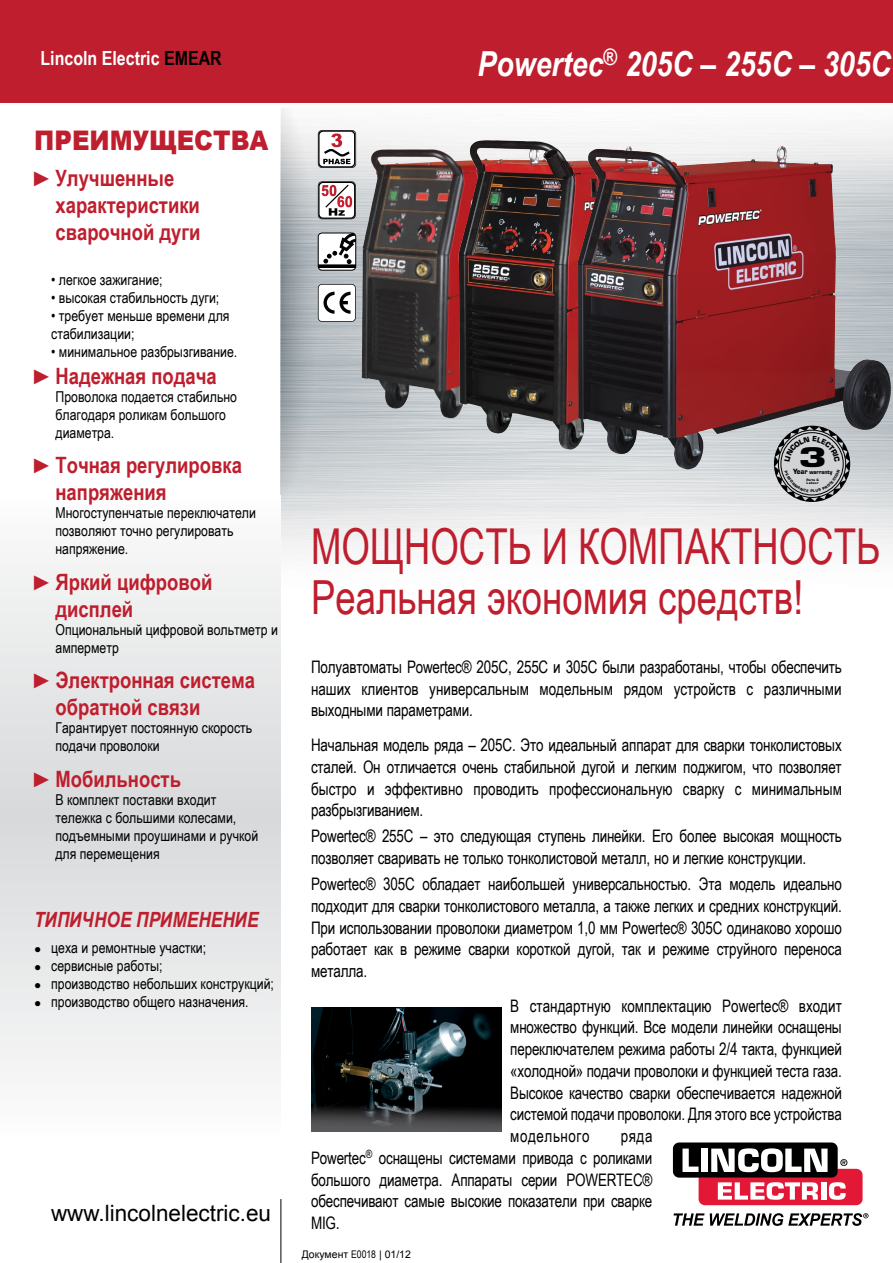
<style>
.page{position:relative;width:893px;height:1263px;background:#fff}
.page>*{position:absolute;margin:0;border:0;box-sizing:border-box;transform-origin:0 0}
.t1{font:49.5px "Arial Narrow";color:#be1e2d;scale:.9 1}
.t2{font:46.95px "Arial Narrow";color:#be1e2d;scale:.95 1}
.t3{font:italic 700 34.5px "Arial Narrow";color:#fff}
.t4{font:900 27px "Arial";color:#be1e2d;scale:.9 1}
.t5{font:700 26.25px "Eurostile";color:#000;scale:1.5 1}
.t6{font:700 22.5px/27px "Arial Narrow";color:#be1e2d}
.t7{font:22.5px "Arial";color:#000}
.t8{font:italic 700 21px "Arial Narrow";color:#be1e2d}
.t9{font:700 19.5px "Arial Narrow";color:#fff}
.t10{font:17.25px/21.8px "Arial Narrow";letter-spacing:-.01em;color:#000;text-align:justify;scale:.95 1}
.t11{font:15px/18px "Arial Narrow";color:#000}
.t12{font:10.5px "Arial";color:#000}
.t13{font:700 5.4px "Eurostile";color:#000;scale:.9 1}
.t14{font:700 3.15px/3.4px "Eurostile";letter-spacing:.07em;color:#000}
.s1{color:#000}
.s2{font-size:21px}
.s3{font-weight:700;font-size:12px}
.s4{font-size:7.05px}
.s5{font-size:18px}
.s6{font-family:"Arial Narrow"}
</style>
<div class="page">
<img style="left:281px;top:108px;width:612px;height:446px">
<svg style="left:282px;top:108px;width:95px;height:395px;background:#c0c5c9"></svg>
<div style="left:0;top:0;width:893px;height:102px;background:#be1e2d"></div>
<svg style="left:0;top:557px;width:281px;height:520px"></svg>
<hr style="left:281px;top:1199px;width:1px;height:64px;background:#000">
<svg style="left:318px;top:130px;width:38px;height:38px"></svg>
<svg style="left:318px;top:181px;width:38px;height:38px"></svg>
<svg style="left:318px;top:284px;width:38px;height:38px"></svg>
<img style="left:362px;top:149px;width:96px;height:272px">
<img style="left:458px;top:140px;width:260px;height:310px">
<img style="left:578px;top:149px;width:314px;height:320px">
<svg style="left:318px;top:233px;width:38px;height:37px"></svg>
<div style="left:318px;top:265px;width:38px;height:3px;border:1px solid #000"></div>
<svg style="left:324px;top:233px;width:32px;height:31px"></svg>
<div style="left:318px;top:233px;width:38px;height:38px;border:1px solid #000;border-radius:4px"></div>
<img style="left:311px;top:1008px;width:191px;height:123px">
<svg style="left:673px;top:1213px;width:195px;height:13px"></svg>
<div style="left:673px;top:1142px;width:165px;height:35px;background:#000;border-radius:6px"></div>
<svg style="left:682px;top:1148px;width:181px;height:57px"></svg>
<svg style="left:775px;top:426px;width:74px;height:75px;background:#abadae"></svg>
<p class="t9" style="left:41px;top:44px;width:183px">Lincoln Electric <span class="s1">EMEAR</span></p>
<h3 class="t3" style="left:478px;top:38px;width:415px">Powertec<sup>®</sup> 205C – 255C – 305C</h3>
<h3 class="t4" style="left:34px;top:121px;width:262px">ПРЕИМУЩЕСТВА</h3>
<h3 class="t6" style="left:55px;top:163px;width:146px;text-indent:-21px"><span class="s2">►</span>Улучшенные характеристики сварочной дуги</h3>
<p class="t11" style="left:51px;top:270px;width:113px">• легкое зажигание;</p>
<p class="t11" style="left:51px;top:288px;width:170px">• высокая стабильность дуги;</p>
<p class="t11" style="left:51px;top:306px;width:180px">• требует меньше времени для стабилизации;</p>
<p class="t11" style="left:51px;top:342px;width:188px">• минимальное разбрызгивание.</p>
<h3 class="t6" style="left:34px;top:361px;width:184px"><span class="s2">►</span>Надежная подача</h3>
<p class="t11" style="left:55px;top:387px;width:183px">Проволока подается стабильно благодаря роликам большого диаметра.</p>
<h3 class="t6" style="left:55px;top:451px;width:188px;text-indent:-21px"><span class="s2">►</span>Точная регулировка напряжения</h3>
<p class="t11" style="left:55px;top:503px;width:202px">Многоступенчатые переключатели позволяют точно регулировать напряжение.</p>
<h3 class="t6" style="left:55px;top:567px;width:158px;text-indent:-21px"><span class="s2">►</span>Яркий цифровой дисплей</h3>
<p class="t11" style="left:55px;top:620px;width:224px">Опциональный цифровой вольтметр и амперметр</p>
<h3 class="t6" style="left:55px;top:666px;width:201px;text-indent:-21px"><span class="s2">►</span>Электронная система обратной связи</h3>
<p class="t11" style="left:55px;top:718px;width:198px">Гарантирует постоянную скорость подачи проволоки</p>
<h3 class="t6" style="left:34px;top:764px;width:148px"><span class="s2">►</span> Мобильность</h3>
<p class="t11" style="left:55px;top:790px;width:204px">В комплект поставки входит тележка с большими колесами, подъемными проушинами и ручкой для перемещения</p>
<p class="t8" style="left:34px;top:903px;width:226px">Типичное применение</p>
<p class="t11" style="left:34px;top:938px;width:174px"><span class="s3">●</span> цеха и ремонтные участки;</p>
<p class="t11" style="left:34px;top:956px;width:130px"><span class="s3">●</span> сервисные работы;</p>
<p class="t11" style="left:34px;top:974px;width:241px"><span class="s3">●</span> производство небольших конструкций;</p>
<p class="t11" style="left:34px;top:992px;width:216px"><span class="s3">●</span> производство общего назначения.</p>
<h3 class="t7" style="left:51px;top:1198px;width:222px">www.lincolnelectric.eu</h3>
<h3 class="t5" style="left:798px;top:441px;width:20px">3</h3>
<p class="t13" style="left:793px;top:468px;width:45px"><span class="s4">Year</span> warranty</p>
<p class="t14" style="left:806px;top:478px;width:14px">Parts &amp;<br>Labour</p>
<h1 class="t1" style="left:311px;top:510px;width:352px">мощность и компа</h1>
<h1 class="t1" style="left:709px;top:510px;width:192px">ктность</h1>
<h2 class="t2" style="left:311px;top:563px;width:520px">Реальная экономия средств!</h2>
<p class="t10" style="left:311px;top:655px;width:560px">Полуавтоматы Powertec® 205C, 255C и 305C были разработаны, чтобы обеспечить наших клиентов универсальным модельным рядом устройств с различными выходными параметрами.</p>
<p class="t10" style="left:311px;top:733px;width:560px">Начальная модель ряда – 205С. Это идеальный аппарат для сварки тонколистовых сталей. Он отличается очень стабильной дугой и легким поджигом, что позволяет быстро и эффективно проводить профессиональную сварку с минимальным разбрызгиванием.</p>
<p class="t10" style="left:311px;top:825px;width:560px">Powertec® 255C – это следующая ступень линейки. Его более высокая мощность позволяет сваривать не только тонколистовой металл, но и легкие конструкции.</p>
<p class="t10" style="left:311px;top:872px;width:560px">Powertec® 305C обладает наибольшей универсальностью. Эта модель идеально подходит для сварки тонколистового металла, а также легких и средних конструкций.<br>При использовании проволоки диаметром 1,0 мм Powertec® 305C одинаково хорошо работает как в режиме сварки короткой дугой, так и режиме струйного переноса металла.</p>
<p class="t10" style="left:510px;top:994px;width:351px">В стандартную комплектацию Powertec® входит множество функций. Все модели линейки оснащены переключателем режима работы 2/4 такта, функцией «холодной» подачи проволоки и функцией теста газа.<br>Высокое качество сварки обеспечивается надежной системой подачи проволоки. Для этого все устройства модельного</p>
<p class="t10" style="left:311px;top:1124px;width:361px;text-indent:310px">ряда Powertec<sup>®</sup> оснащены системами привода с роликами большого диаметра. Аппараты серии POWERTEC® обеспечивают самые высокие показатели при сварке MIG<span class="s5">.</span></p>
<p class="t12" style="left:302px;top:1247px;width:111px">Документ <span class="s6">E0018</span> | 01/12</p>
</div>
